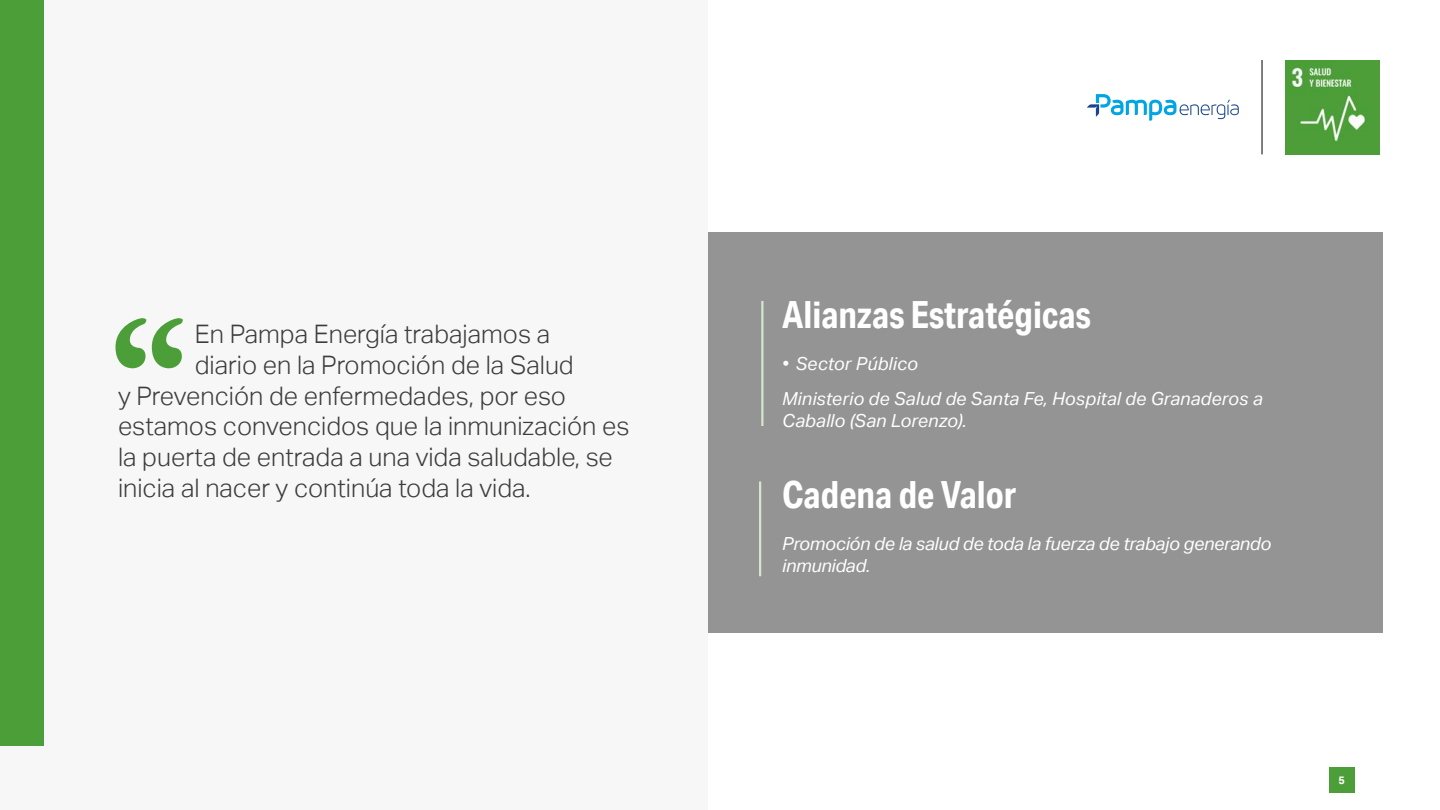
<style>
.page{position:relative;width:1440px;height:810px;background:#fff}
.page>*{position:absolute;margin:0;border:0;box-sizing:border-box;transform-origin:0 0}
.t1{font:700 37.5px "Aktiv Grotesk Cd";color:#fff}
.t2{font:300 25.5px "Aktiv Grotesk";color:#3c3c3b}
.t3{font:italic 18px/35.2px "Aktiv Grotesk";color:#fff}
.t4{font:700 10.88px "Aktiv Grotesk";color:#fff}
</style>
<div class="page">
<div style="left:1329px;top:767px;width:25px;height:26px;background:#4c9f38"></div>
<img style="left:1285px;top:60px;width:95px;height:95px">
<hr style="left:1262px;top:60px;width:1px;height:94px;background:#000">
<svg style="left:1087px;top:94px;width:152px;height:27px"></svg>
<div style="left:0;top:0;width:708px;height:810px;background:#f7f7f7"></div>
<div style="left:0;top:0;width:44px;height:746px;background:#4c9f38"></div>
<div style="left:708px;top:232px;width:674px;height:401px;background:#949494"></div>
<hr style="left:761px;top:301px;width:3px;height:125px;background:#d2e7cd">
<svg style="left:116px;top:318px;width:67px;height:50px"></svg>
<hr style="left:759px;top:482px;width:2px;height:94px;background:#d2e7cd">
<h1 class="t1" style="left:782px;top:291px;width:310px">Alianzas Estratégicas</h1>
<p class="t3" style="left:782px;top:346px;width:482px">• Sector Público<br>Ministerio de Salud de Santa Fe, Hospital de Granaderos a</p>
<p class="t3" style="left:782px;top:403px;width:186px">Caballo (San Lorenzo).</p>
<p class="t2" style="left:195px;top:319px;width:357px">En Pampa Energía trabajamos a</p>
<p class="t2" style="left:195px;top:350px;width:380px">diario en la Promoción de la Salud</p>
<p class="t2" style="left:118px;top:381px;width:450px">y Prevención de enfermedades, por eso</p>
<p class="t2" style="left:118px;top:412px;width:513px">estamos convencidos que la inmunización es</p>
<p class="t2" style="left:118px;top:442px;width:496px">la puerta de entrada a una vida saludable, se</p>
<p class="t2" style="left:118px;top:473px;width:414px">inicia al nacer y continúa toda la vida.</p>
<h1 class="t1" style="left:782px;top:472px;width:236px">Cadena de Valor</h1>
<p class="t3" style="left:782px;top:533px;width:491px;line-height:21.8px">Promoción de la salud de toda la fuerza de trabajo generando inmunidad.</p>
<p class="t4" style="left:1338px;top:774px;width:8px">5</p>
</div>
